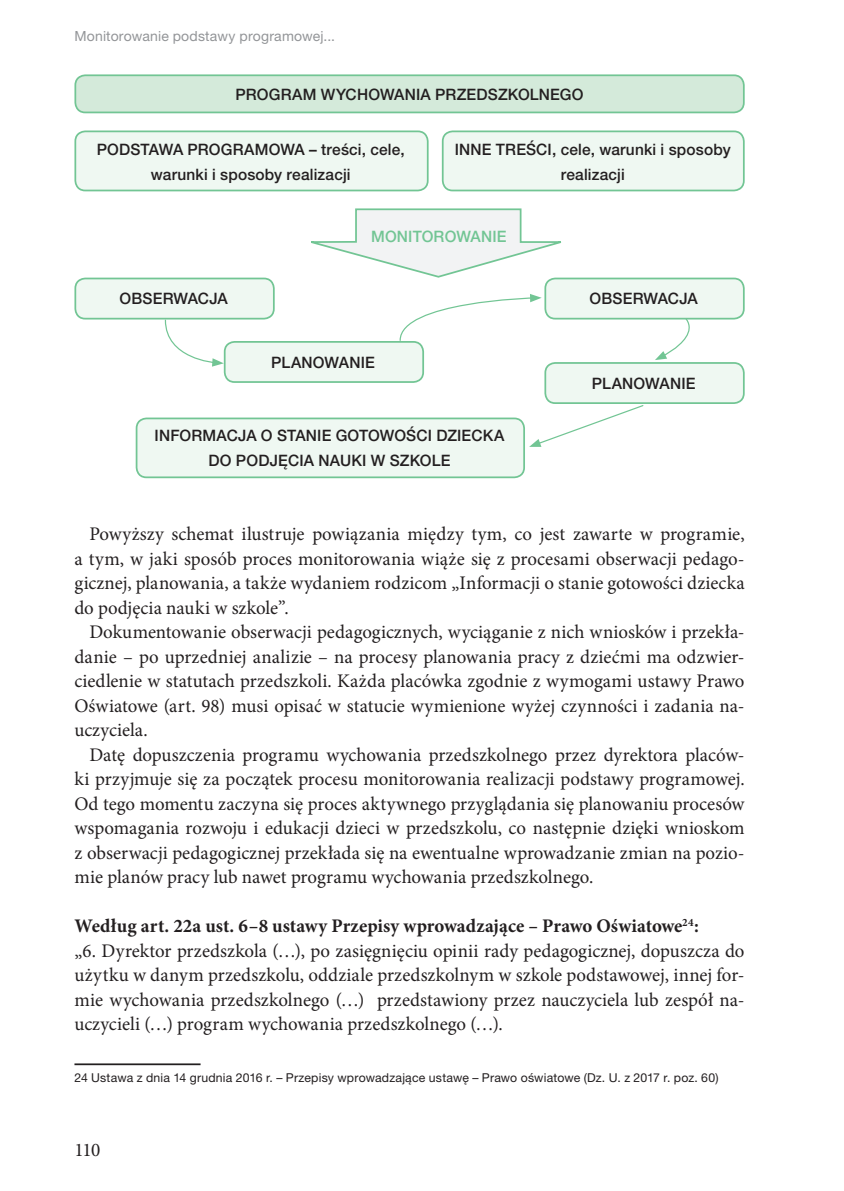
<style>
.page{position:relative;width:844px;height:1191px;background:#fff}
.page>*{position:absolute;margin:0;border:0;box-sizing:border-box;transform-origin:0 0}
.t1{font:19.25px/24.5px "Minion Pro";color:#231f20;text-align:justify}
.t2{font:500 15.75px/24.5px "Helvetica Neue LT Pro";letter-spacing:.01em;color:#231f20}
.t3{font:500 15.75px "Helvetica Neue LT Pro";color:#72c594}
.t4{font:14px "Helvetica Neue LT Pro";letter-spacing:.015em;color:#939598}
.t5{font:12.25px "Helvetica Neue LT Pro";letter-spacing:.015em;color:#231f20}
.s1{font-weight:700}
</style>
<div class="page">
<hr style="left:74px;top:1063px;width:126px;height:2px;background:#231f20">
<div style="left:75px;top:75px;width:668px;height:37px;background:#d4eada;border-radius:10px"></div>
<div style="left:74px;top:74px;width:670px;height:39px;border:2px solid #72c594;border-radius:10px"></div>
<div style="left:75px;top:131px;width:352px;height:59px;background:#eff8f2;border-radius:10px"></div>
<div style="left:74px;top:130px;width:354px;height:61px;border:2px solid #72c594;border-radius:10px"></div>
<div style="left:75px;top:278px;width:199px;height:41px;background:#eff8f2;border-radius:10px"></div>
<div style="left:74px;top:278px;width:200px;height:41px;border:2px solid #72c594;border-radius:10px"></div>
<div style="left:545px;top:363px;width:198px;height:40px;background:#eff8f2;border-radius:10px"></div>
<div style="left:544px;top:362px;width:200px;height:42px;border:2px solid #72c594;border-radius:10px"></div>
<div style="left:136px;top:418px;width:388px;height:59px;background:#eff8f2;border-radius:10px"></div>
<div style="left:136px;top:417px;width:389px;height:61px;border:2px solid #72c594;border-radius:10px"></div>
<div style="left:225px;top:342px;width:198px;height:40px;background:#eff8f2;border-radius:10px"></div>
<div style="left:224px;top:341px;width:200px;height:42px;border:2px solid #72c594;border-radius:10px"></div>
<div style="left:442px;top:131px;width:301px;height:59px;background:#eff8f2;border-radius:10px"></div>
<div style="left:441px;top:130px;width:303px;height:61px;border:2px solid #72c594;border-radius:10px"></div>
<svg style="left:311px;top:208px;width:262px;height:70px"></svg>
<svg style="left:164px;top:319px;width:60px;height:48px"></svg>
<svg style="left:652px;top:319px;width:75px;height:41px"></svg>
<svg style="left:399px;top:294px;width:142px;height:47px"></svg>
<svg style="left:529px;top:405px;width:115px;height:42px"></svg>
<div style="left:545px;top:278px;width:198px;height:41px;background:#eff8f2;border-radius:10px"></div>
<div style="left:544px;top:278px;width:200px;height:41px;border:2px solid #72c594;border-radius:10px"></div>
<p class="t4" style="left:74px;top:28px;width:262px">Monitorowanie podstawy programowej...</p>
<p class="t2" style="left:235px;top:81px;width:58px">PROGRAM</p>
<p class="t2" style="left:321px;top:81px;width:13px">WYCHOWANIA</p>
<p class="t2" style="left:435px;top:81px;width:12px">PRZEDSZKOLNE</p>
<p class="t2" style="left:560px;top:81px;width:23px">GO</p>
<p class="t2" style="left:151px;top:137px;width:255px;text-indent:158px">– TREŚCI, CELE,<br>WARUNKI I SPOSOBY REALIZACJI</p>
<p class="t2" style="left:97px;top:137px;width:23px">PODSTAWA</p>
<p class="t2" style="left:187px;top:137px;width:12px">PRO</p>
<p class="t2" style="left:221px;top:137px;width:25px">GRAMOWA</p>
<p class="t2" style="left:454px;top:137px;width:16px">INNE</p>
<p class="t2" style="left:496px;top:137px;width:11px">TRE</p>
<p class="t2" style="left:560px;top:137px;width:171px;text-indent:-35px">ŚCI , CELE, WARUNKI I SPOSOBY<br>REALIZACJI</p>
<p class="t2" style="left:119px;top:286px;width:24px">OBSERWACJA</p>
<p class="t3" style="left:371px;top:227px;width:25px">MONITOROWANIE</p>
<p class="t2" style="left:271px;top:349px;width:22px">PLANOWANIE</p>
<p class="t2" style="left:208px;top:423px;width:297px;text-indent:198px">ŚCI DZIECKA<br>DO PODJĘCIA NAUKI W SZKOLE</p>
<p class="t2" style="left:154px;top:423px;width:37px">INFORMACJA</p>
<p class="t2" style="left:261px;top:423px;width:26px">O STANIE</p>
<p class="t2" style="left:335px;top:423px;width:25px">GOTOWO</p>
<p class="t2" style="left:589px;top:286px;width:24px">OBSERWACJA</p>
<p class="t2" style="left:591px;top:371px;width:22px">PLANOWANIE</p>
<p class="t1" style="left:74px;top:522px;width:671px;text-indent:15px">Powyższy schemat ilustruje powiązania między tym, co jest zawarte w programie, a tym, w jaki sposób proces monitorowania wiąże się z procesami obserwacji pedago&shy;gicznej, planowania, a także wydaniem rodzicom „Informacji o stanie gotowości dziecka do podjęcia nauki w szkole”.</p>
<p class="t1" style="left:74px;top:620px;width:671px;text-indent:15px">Dokumentowanie obserwacji pedagogicznych, wyciąganie z nich wniosków i przekła&shy;danie – po uprzedniej analizie – na procesy planowania pracy z dziećmi ma odzwier&shy;ciedlenie w statutach przedszkoli. Każda placówka zgodnie z wymogami ustawy Prawo Oświatowe (art. 98) musi opisać w statucie wymienione wyżej czynności i zadania na&shy;uczyciela.</p>
<p class="t1" style="left:74px;top:742px;width:671px;text-indent:15px">Datę dopuszczenia programu wychowania przedszkolnego przez dyrektora placów&shy;ki przyjmuje się za początek procesu monitorowania realizacji podstawy programowej.<br>Od tego momentu zaczyna się proces aktywnego przyglądania się planowaniu procesów wspomagania rozwoju i edukacji dzieci w przedszkolu, co następnie dzięki wnioskom z obserwacji pedagogicznej przekłada się na ewentualne wprowadzanie zmian na pozio&shy;mie planów pracy lub nawet programu wychowania przedszkolnego.</p>
<p class="t1" style="left:74px;top:914px;width:671px;text-align:left"><span class="s1">Według art. 22a ust. 6–8 ustawy Przepisy wprowadzające – Prawo Oświatowe</span><sup>24</sup><span class="s1">:<br></span>„6. Dyrektor przedszkola (…), po zasięgnięciu opinii rady pedagogicznej, dopuszcza do użytku w danym przedszkolu, oddziale przedszkolnym w szkole podstawowej, innej for&shy;mie wychowania przedszkolnego (…) przedstawiony przez nauczyciela lub zespół na&shy;uczycieli (…) program wychowania przedszkolnego (…).</p>
<p class="t5" style="left:74px;top:1070px;width:645px">24 Ustawa z dnia 14 grudnia 2016 r. – Przepisy wprowadzające ustawę – Prawo oświatowe (Dz. U. z 2017 r. poz. 60)</p>
<p class="t1" style="left:74px;top:1137px;width:27px">110</p>
</div>
